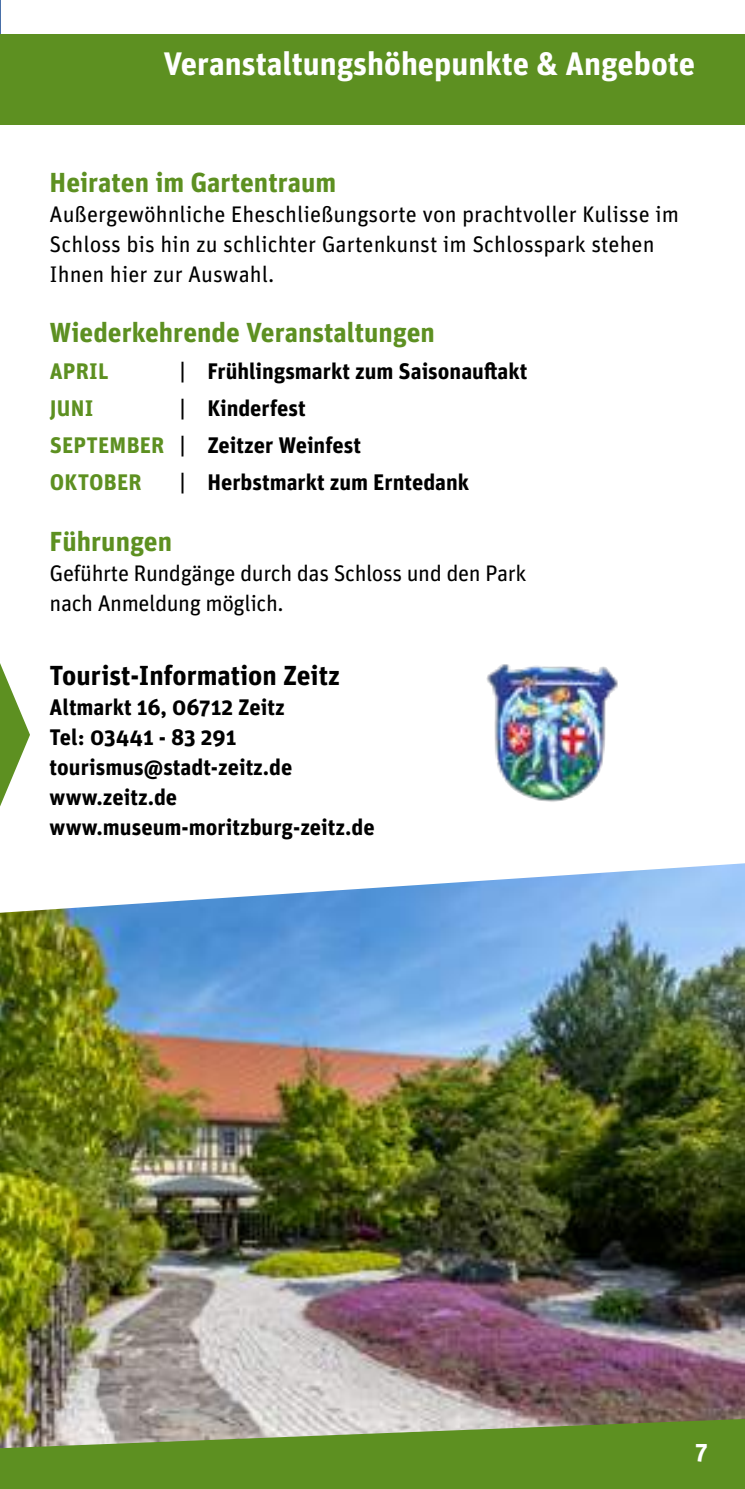
<style>
.page{position:relative;width:745px;height:1489px;background:#fff}
.page>*{position:absolute;margin:0;border:0;box-sizing:border-box;transform-origin:0 0}
.t1{font:700 32.5px "Unit Pro";color:#fff}
.t2{font:700 27.5px "Unit Pro";color:#5d9021}
.t3{font:700 27.5px "Unit Pro";color:#000}
.t4{font:700 25px "Unit Pro";color:#fff}
.t5{font:700 22.5px/30px "Unit Pro";color:#000}
.t6{font:22.5px/30px "Unit Pro";color:#000}
.t7{font:22.5px/30px "Unit Pro";letter-spacing:-.02em;color:#000}
.t8{font:700 22.5px "Unit Pro";letter-spacing:.01em;color:#5d9021}
.s1{color:#5d9021}
</style>
<div class="page">
<img style="left:0;top:912px;width:744px;height:506px">
<svg style="left:12px;top:664px;width:732px;height:248px"></svg>
<svg style="left:0;top:1418px;width:744px;height:70px;background:#72973f"></svg>
<img style="left:0;top:0;width:1px;height:34px">
<div style="left:0;top:34px;width:744px;height:91px;background:#5d9021"></div>
<img style="left:485px;top:664px;width:19px;height:109px">
<svg style="left:0;top:663px;width:30px;height:143px"></svg>
<h1 class="t1" style="left:163px;top:40px;width:533px">Veranstaltungshöhepunkte &amp; Angebote</h1>
<p class="t2" style="left:50px;top:162px;width:288px">Heiraten im Gartentraum</p>
<p class="t6" style="left:50px;top:198px;width:630px">Außergewöhnliche Eheschließungsorte von prachtvoller Kulisse im<br>Schloss bis hin zu schlichter Gartenkunst im Schlosspark stehen<br>Ihnen hier zur Auswahl.</p>
<p class="t2" style="left:50px;top:312px;width:386px">Wiederkehrende Veranstaltungen</p>
<p class="t8" style="left:50px;top:355px;width:60px">APRIL</p>
<p class="t5" style="left:180px;top:355px;width:349px">| Frühlingsmarkt zum Saisonauftakt</p>
<p class="t8" style="left:50px;top:392px;width:45px">JUNI</p>
<p class="t5" style="left:50px;top:388px;width:312px;line-height:37px;text-indent:130px">| Kinderfest<br><span class="s1">SEPTEMBER</span> | Zeitzer Weinfest<br><span class="s1">OKTOBER</span></p>
<p class="t5" style="left:180px;top:466px;width:291px">| Herbstmarkt zum Erntedank</p>
<p class="t2" style="left:50px;top:521px;width:124px">Führungen</p>
<p class="t7" style="left:50px;top:556px;width:478px">Geführte Rundgänge durch das Schloss und den Park nach Anmeldung möglich.</p>
<p class="t3" style="left:50px;top:655px;width:291px">Tourist-Information Zeitz</p>
<p class="t5" style="left:50px;top:690px;width:326px">Altmarkt 16, 06712 Zeitz<br>Tel: 03441 - 83 291 tourismus@stadt-zeitz.de www.zeitz.de www.museum-moritzburg-zeitz.de</p>
<p class="t4" style="left:694px;top:1433px;width:14px">7</p>
</div>
